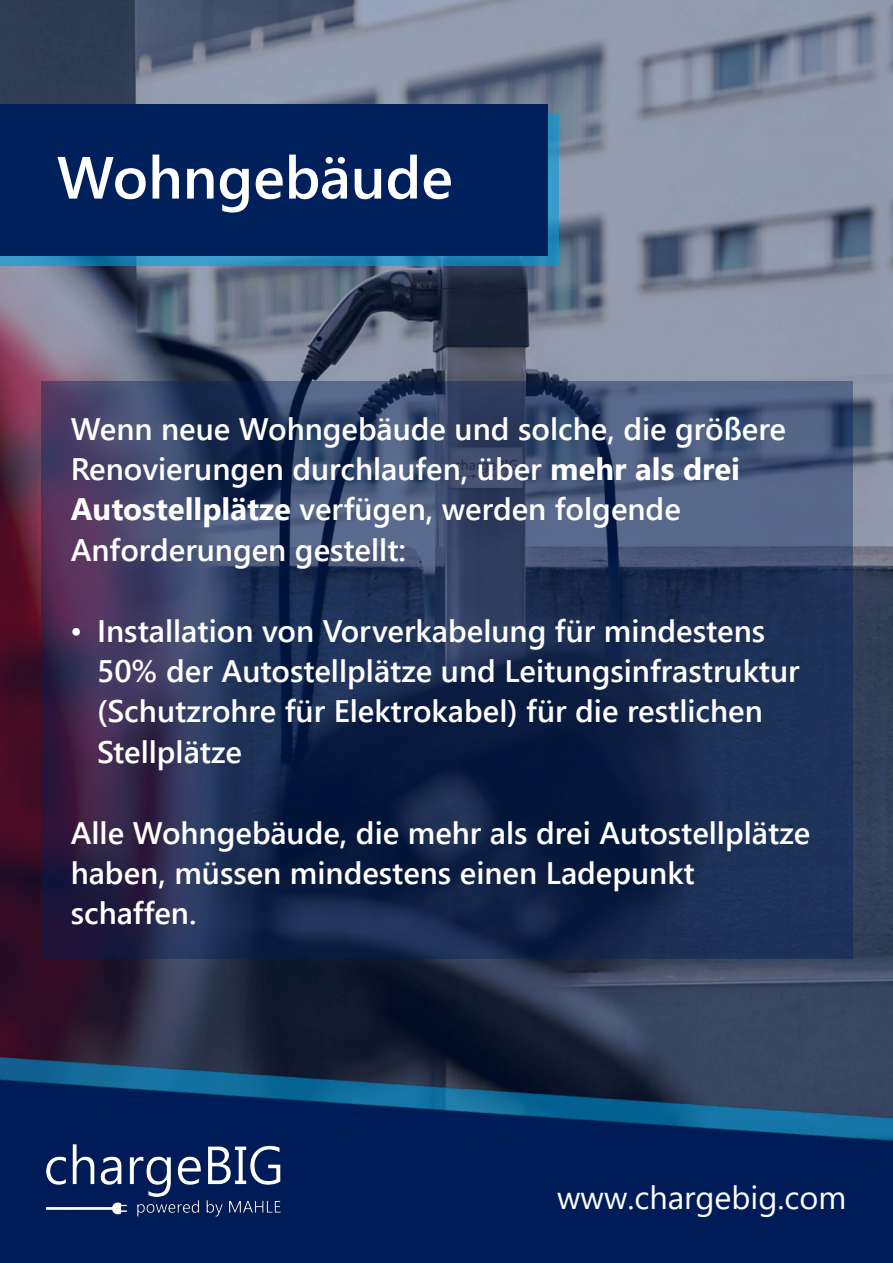
<style>
.page{position:relative;width:893px;height:1263px;background:#fff}
.page>*{position:absolute;margin:0;border:0;box-sizing:border-box;transform-origin:0 0}
.t1{font:600 59.4px "Segoe UI";color:#fff}
.t2{font:32.4px "Segoe UI";color:#fff}
.t3{font:600 31.05px/40.3px "Segoe UI";color:#fff}
.s1{font-weight:700}
.s2{font-family:"Times New Roman";font-weight:400}
</style>
<div class="page">
<img style="left:0;top:0;width:893px;height:927px">
<svg style="left:41px;top:381px;width:811px;height:546px;background:#283559"></svg>
<img style="left:0;top:927px;width:893px;height:48px">
<img style="left:0;top:975px;width:893px;height:288px">
<img style="left:47px;top:1145px;width:234px;height:71px">
<svg style="left:0;top:115px;width:558px;height:151px;background:#2683b5"></svg>
<div style="left:0;top:104px;width:548px;height:151px;background:#00205b"></div>
<h1 class="t1" style="left:57px;top:121px;width:398px">Wohngebäude</h1>
<p class="t3" style="left:71px;top:406px;width:717px">Wenn neue Wohngebäude und solche, die größere Renovierungen durchlaufen, über <span class="s1">mehr als drei Autostellplätze</span> verfügen, werden folgende Anforderungen gestellt:</p>
<p class="t3" style="left:97px;top:608px;width:704px;text-indent:-26px"><span class="s2">•</span> Installation von Vorverkabelung für mindestens 50% der Autostellplätze und Leitungsinfrastruktur (Schutzrohre für Elektrokabel) für die restlichen Stellplätze</p>
<p class="t3" style="left:71px;top:810px;width:741px">Alle Wohngebäude, die mehr als drei Autostellplätze haben, müssen mindestens einen Ladepunkt schaffen.</p>
<p class="t2" style="left:557px;top:1167px;width:291px">www.chargebig.com</p>
</div>
